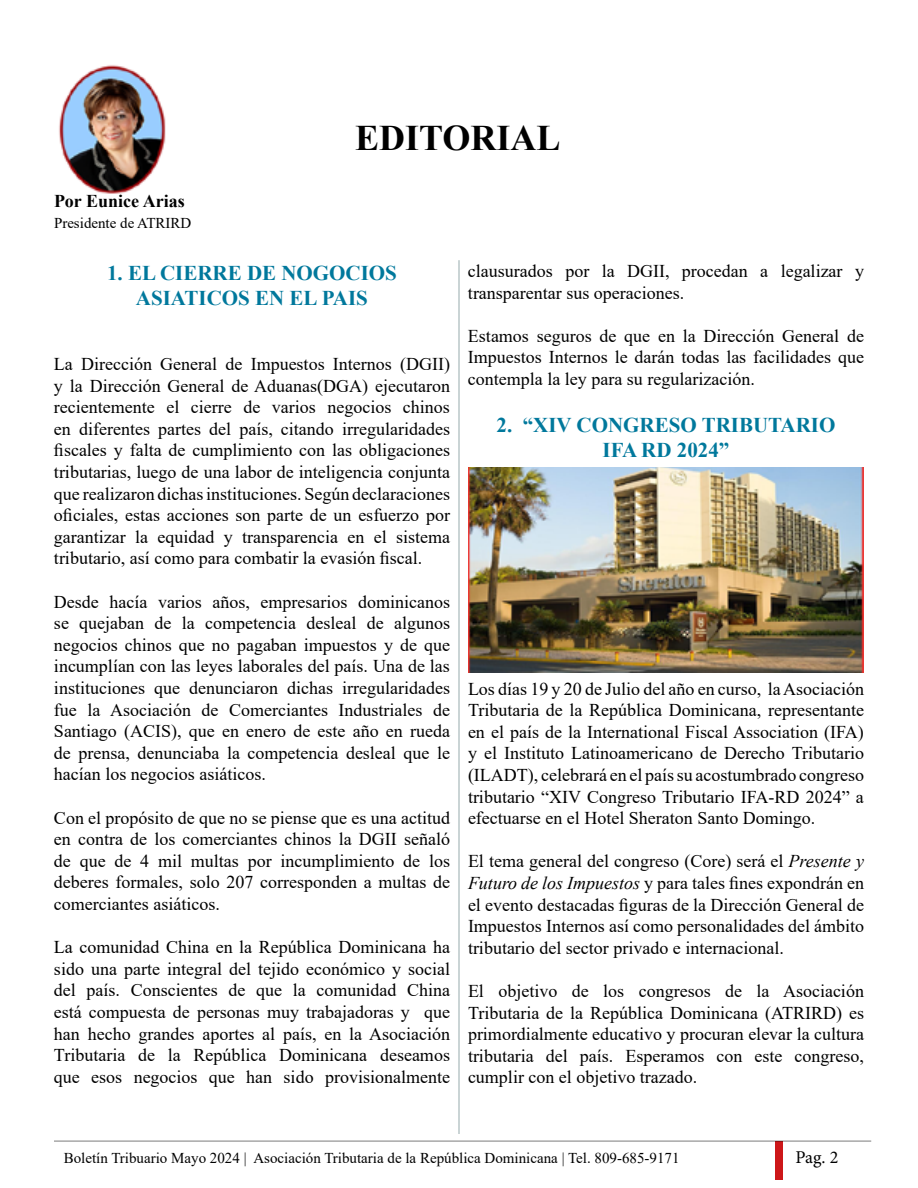
<style>
.page{position:relative;width:918px;height:1188px;background:#fff}
.page>*{position:absolute;margin:0;border:0;box-sizing:border-box;transform-origin:0 0}
.t1{font:700 36px "Times New Roman";color:#000}
.t2{font:700 21px/25.2px "Times New Roman";color:#00789c;text-align:center}
.t3{font:18px/21.6px "Times New Roman";color:#000;text-align:justify}
.t4{font:700 18px "Times New Roman";color:#000}
.t5{font:18px "Minion Pro";color:#000}
.t6{font:15px "Times New Roman";color:#000}
.s1{font-style:italic}
</style>
<div class="page">
<div style="left:775px;top:1141px;width:7px;height:39px;background:#cd1719"></div>
<hr style="left:54px;top:1140px;width:817px;height:2px;background:#000">
<img style="left:59px;top:65px;width:107px;height:129px">
<img style="left:468px;top:468px;width:396px;height:204px">
<hr style="left:458px;top:260px;width:2px;height:874px;background:#013138">
<p class="t4" style="left:54px;top:188px;width:132px">Por Eunice Arias</p>
<p class="t6" style="left:54px;top:213px;width:139px">Presidente de ATRIRD</p>
<h1 class="t1" style="left:355px;top:112px;width:207px">EDITORIAL</h1>
<p class="t2" style="left:107px;top:260px;width:291px">1. EL CIERRE DE NOGOCIOS<br>ASIATICOS EN EL PAIS</p>
<p class="t3" style="left:54px;top:353px;width:398px">La Dirección General de Impuestos Internos (DGII) y la Dirección General de Aduanas(DGA) ejecutaron recientemente el cierre de varios negocios chinos en diferentes partes del país, citando irregularidades fiscales y falta de cumplimiento con las obligaciones tributarias, luego de una labor de inteligencia conjunta que realizaron dichas instituciones. Según declaraciones oficiales, estas acciones son parte de un esfuerzo por garantizar la equidad y transparencia en el sistema tributario, así como para combatir la evasión fiscal.</p>
<p class="t3" style="left:54px;top:590px;width:398px">Desde hacía varios años, empresarios dominicanos se quejaban de la competencia desleal de algunos negocios chinos que no pagaban impuestos y de que incumplían con las leyes laborales del país. Una de las instituciones que denunciaron dichas irregularidades fue la Asociación de Comerciantes Industriales de Santiago (ACIS), que en enero de este año en rueda de prensa, denunciaba la competencia desleal que le hacían los negocios asiáticos.</p>
<p class="t3" style="left:54px;top:806px;width:398px">Con el propósito de que no se piense que es una actitud en contra de los comerciantes chinos la DGII señaló de que de 4 mil multas por incumplimiento de los deberes formales, solo 207 corresponden a multas de comerciantes asiáticos.</p>
<p class="t3" style="left:54px;top:936px;width:398px">La comunidad China en la República Dominicana ha sido una parte integral del tejido económico y social del país. Conscientes de que la comunidad China está compuesta de personas muy trabajadoras y que han hecho grandes aportes al país, en la Asociación Tributaria de la República Dominicana deseamos que esos negocios que han sido provisionalmente</p>
<p class="t3" style="left:468px;top:260px;width:398px">clausurados por la DGII, procedan a legalizar y transparentar sus operaciones.</p>
<p class="t3" style="left:468px;top:324px;width:398px">Estamos seguros de que en la Dirección General de Impuestos Internos le darán todas las facilidades que contempla la ley para su regularización.</p>
<p class="t2" style="left:497px;top:412px;width:340px">2. “XIV CONGRESO TRIBUTARIO<br>IFA RD 2024”</p>
<p class="t3" style="left:468px;top:677px;width:398px">Los días 19 y 20 de Julio del año en curso, la Asociación Tributaria de la República Dominicana, representante en el país de la International Fiscal Association (IFA) y el Instituto Latinoamericano de Derecho Tributario (ILADT), celebrará en el país su acostumbrado congreso tributario “XIV Congreso Tributario IFA-RD 2024” a efectuarse en el Hotel Sheraton Santo Domingo.</p>
<p class="t3" style="left:468px;top:850px;width:398px">El tema general del congreso (Core) será el <span class="s1">Presente y Futuro de los Impuestos</span> y para tales fines expondrán en el evento destacadas figuras de la Dirección General de Impuestos Internos así como personalidades del ámbito tributario del sector privado e internacional.</p>
<p class="t3" style="left:468px;top:980px;width:398px">El objetivo de los congresos de la Asociación Tributaria de la República Dominicana (ATRIRD) es primordialmente educativo y procuran elevar la cultura tributaria del país. Esperamos con este congreso, cumplir con el objetivo trazado.</p>
<p class="t6" style="left:64px;top:1147px;width:617px">Boletín Tribuario Mayo 2024 | Asociación Tributaria de la República Dominicana | Tel. 809-685-9171</p>
<p class="t5" style="left:796px;top:1145px;width:44px">Pag. 2</p>
</div>
